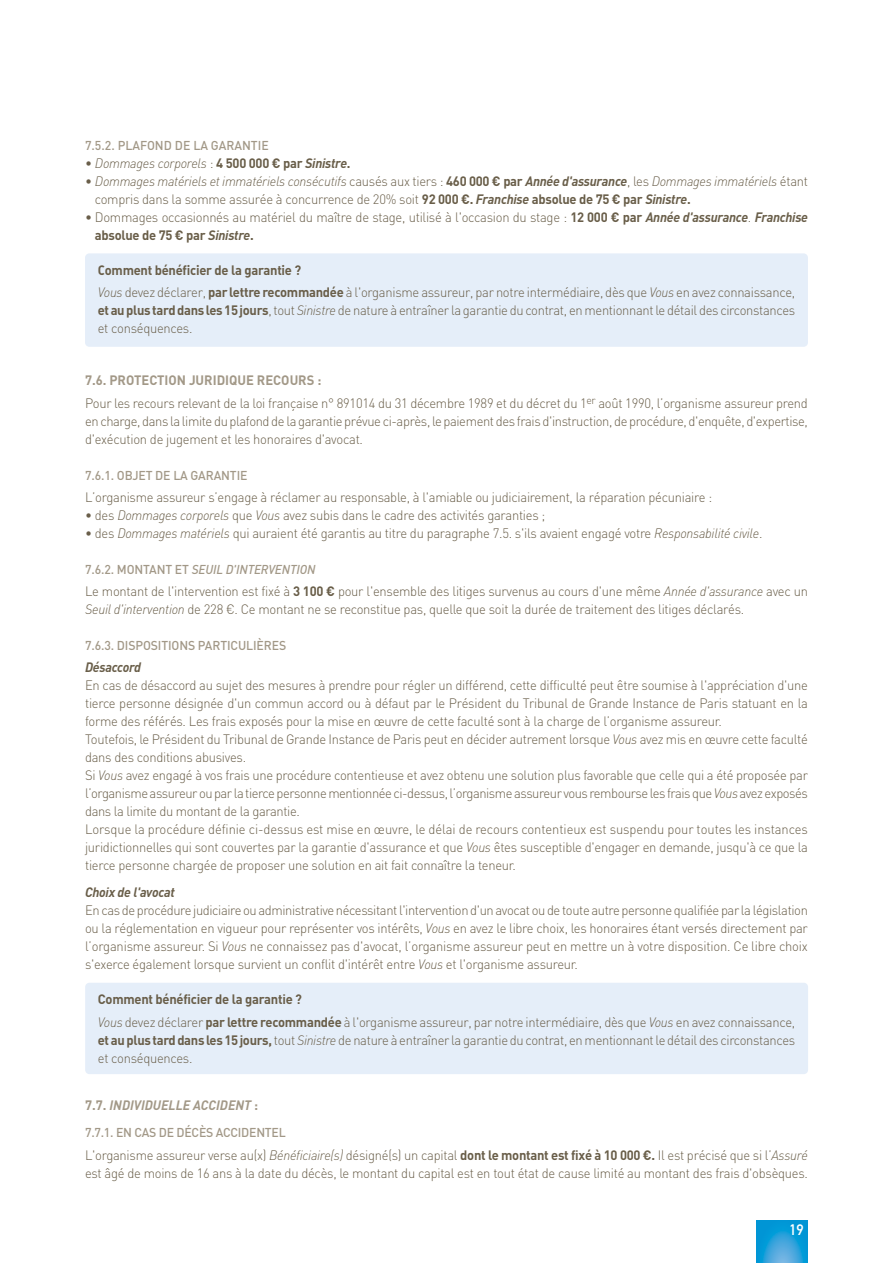
<style>
.page{position:relative;width:893px;height:1263px;background:#fff}
.page>*{position:absolute;margin:0;border:0;box-sizing:border-box;transform-origin:0 0}
.t1{font:15px "DIN Mittelschrift";color:#fff}
.t2{font:300 13.5px/18px "DIN";letter-spacing:-.02em;color:#695e49;scale:.96 1}
.t3{font:italic 300 13.5px "DIN";letter-spacing:-.02em;color:#695e49;scale:.96 1}
.t4{font:13.5px "DIN Bold Alternate";letter-spacing:-.02em;color:#695e49;scale:.96 1}
.t5{font:italic 700 13.5px "DIN";color:#a29887;scale:.96 1}
.t6{font:italic 700 13.5px "DIN";letter-spacing:-.02em;color:#695e49;scale:.96 1}
.t7{font:500 12.75px "DIN";letter-spacing:-.01em;color:#a29887;scale:.96 1}
.t8{font:italic 500 12.75px "DIN";letter-spacing:-.01em;color:#a29887;scale:.96 1}
.s1{font-style:normal}
.s2{font-weight:700;font-style:normal}
.s3{font-weight:700}
.s4{font-style:italic}
.s5{font-weight:700;font-style:italic}
.s6{font-weight:700;color:#a29887}
</style>
<div class="page">
<div style="left:85px;top:983px;width:723px;height:91px;background:#e5eef9;border-radius:4px"></div>
<div style="left:85px;top:253px;width:723px;height:94px;background:#e5eef9;border-radius:4px"></div>
<svg style="left:757px;top:1220px;width:51px;height:43px;background:#1d9ed9"></svg>
<p class="t7" style="left:85px;top:141px;width:193px">7.5.2. PLAFOND DE LA GARANTIE</p>
<p class="t3" style="left:85px;top:158px;width:278px"><span class="s1">•</span> Dommages corporels <span class="s1">:</span> <span class="s2">4 500 000 € par</span> <span class="s3">Sinistre</span><span class="s2">.</span></p>
<p class="t2" style="left:95px;top:174px;width:744px;text-indent:-10px">• <span class="s4">Dommages matériels et immatériels consécutifs</span> causés aux tiers : <span class="s3">460 000 € par</span> <span class="s5">Année d'assurance</span>, les <span class="s4">Dommages immatériels</span> étant compris dans la somme assurée à concurrence de 20% soit <span class="s3">92 000 €.</span> <span class="s5">Franchise</span> <span class="s3">absolue de 75 € par</span> <span class="s5">Sinistre</span><span class="s3">.</span></p>
<p class="t2" style="left:95px;top:210px;width:744px;text-indent:-10px">• Dommages occasionnés au matériel du maître de stage, utilisé à l'occasion du stage : <span class="s3">12 000 € par</span> <span class="s5">Année d'assurance</span>. <span class="s5">Franchise </span><span class="s3">absolue de 75 € par</span> <span class="s5">Sinistre</span><span class="s3">.</span></p>
<p class="t4" style="left:98px;top:265px;width:213px">Comment bénéficier de la garantie ?</p>
<p class="t2" style="left:98px;top:285px;width:728px;text-align:justify"><span class="s4">Vous</span> devez déclarer, <span class="s3">par lettre recommandée</span> à l'organisme assureur, par notre intermédiaire, dès que <span class="s4">Vous</span> en avez connaissance, <span class="s3">et au plus tard dans les 15 jours</span>, tout <span class="s4">Sinistre</span> de nature à entraîner la garantie du contrat, en mentionnant le détail des circonstances et conséquences.</p>
<p class="t2" style="left:85px;top:371px;width:754px;line-height:22.2px"><span class="s6">7.6. PROTECTION JURIDIQUE RECOURS :<br></span>Pour les recours relevant de la loi française n° 891014 du 31 décembre 1989 et du décret du 1<sup>er</sup> août 1990, l’organisme assureur prend</p>
<p class="t2" style="left:85px;top:413px;width:754px">en charge, dans la limite du plafond de la garantie prévue ci-après, le paiement des frais d'instruction, de procédure, d'enquête, d'expertise, d'exécution de jugement et les honoraires d'avocat.</p>
<p class="t7" style="left:85px;top:470px;width:171px">7.6.1. OBJET DE LA GARANTIE</p>
<p class="t2" style="left:85px;top:490px;width:655px">L’organisme assureur s’engage à réclamer au responsable, à l'amiable ou judiciairement, la réparation pécuniaire :</p>
<p class="t2" style="left:85px;top:508px;width:481px">• des <span class="s4">Dommages corporels</span> que <span class="s4">Vous</span> avez subis dans le cadre des activités garanties ;</p>
<p class="t2" style="left:85px;top:526px;width:707px">• des <span class="s4">Dommages matériels</span> qui auraient été garantis au titre du paragraphe 7.5. s'ils avaient engagé votre <span class="s4">Responsabilité civile</span>.</p>
<p class="t8" style="left:85px;top:565px;width:242px"><span class="s1">7.6.2. MONTANT ET</span> SEUIL D'INTERVENTION</p>
<p class="t2" style="left:85px;top:584px;width:754px">Le montant de l'intervention est fixé à <span class="s3">3 100 €</span> pour l'ensemble des litiges survenus au cours d'une même <span class="s4">Année d'assurance</span> avec un<br><span class="s4">Seuil d'intervention</span> de 228 €. Ce montant ne se reconstitue pas, quelle que soit la durée de traitement des litiges déclarés.</p>
<p class="t7" style="left:85px;top:641px;width:211px">7.6.3. DISPOSITIONS PARTICULIÈRES</p>
<p class="t6" style="left:85px;top:663px;width:60px">Désaccord</p>
<p class="t2" style="left:85px;top:678px;width:754px">En cas de désaccord au sujet des mesures à prendre pour régler un différend, cette difficulté peut être soumise à l'appréciation d'une tierce personne désignée d'un commun accord ou à défaut par le Président du Tribunal de Grande Instance de Paris statuant en la forme des référés. Les frais exposés pour la mise en œuvre de cette faculté sont à la charge de l’organisme assureur.<br>Toutefois, le Président du Tribunal de Grande Instance de Paris peut en décider autrement lorsque <span class="s4">Vous</span> avez mis en œuvre cette faculté dans des conditions abusives.<br>Si <span class="s4">Vous</span> avez engagé à vos frais une procédure contentieuse et avez obtenu une solution plus favorable que celle qui a été proposée par l’organisme assureur ou par la tierce personne mentionnée ci-dessus, l’organisme assureur vous rembourse les frais que <span class="s4">Vous</span>avez exposés dans la limite du montant de la garantie.<br>Lorsque la procédure définie ci-dessus est mise en œuvre, le délai de recours contentieux est suspendu pour toutes les instances juridictionnelles qui sont couvertes par la garantie d'assurance et que <span class="s4">Vous</span> êtes susceptible d'engager en demande, jusqu'à ce que la tierce personne chargée de proposer une solution en ait fait connaître la teneur.</p>
<p class="t6" style="left:85px;top:888px;width:95px">Choix de l'avocat</p>
<p class="t2" style="left:85px;top:903px;width:754px;text-align:justify">En cas de procédure judiciaire ou administrative nécessitant l'intervention d'un avocat ou de toute autre personne qualifiée par la législation ou la réglementation en vigueur pour représenter vos intérêts, <span class="s4">Vous</span> en avez le libre choix, les honoraires étant versés directement par l’organisme assureur. Si <span class="s4">Vous</span> ne connaissez pas d'avocat, l’organisme assureur peut en mettre un à votre disposition. Ce libre choix s'exerce également lorsque survient un conflit d'intérêt entre <span class="s4">Vous</span> et l'organisme assureur.</p>
<p class="t2" style="left:98px;top:990px;width:728px;line-height:22.2px"><span class="s3">Comment bénéficier de la garantie ?<br></span><span class="s4">Vous</span> devez déclarer <span class="s3">par lettre recommandée</span> à l'organisme assureur, par notre intermédiaire, dès que <span class="s4">Vous</span> en avez connaissance,</p>
<p class="t2" style="left:98px;top:1032px;width:728px"><span class="s3">et au plus tard dans les 15 jours,</span> tout <span class="s4">Sinistre</span> de nature à entraîner la garantie du contrat, en mentionnant le détail des circonstances et conséquences.</p>
<p class="t5" style="left:85px;top:1101px;width:182px"><span class="s1">7.7.</span> INDIVIDUELLE ACCIDENT <span class="s1">:</span></p>
<p class="t7" style="left:85px;top:1128px;width:210px">7.7.1. EN CAS DE DÉCÈS ACCIDENTEL</p>
<p class="t2" style="left:85px;top:1147px;width:754px">L'organisme assureur verse au(x) <span class="s4">Bénéficiaire(s)</span> désigné(s) un capital <span class="s3">dont le montant est fixé à 10 000 €.</span> Il est précisé que si l’<span class="s4">Assuré </span>est âgé de moins de 16 ans à la date du décès, le montant du capital est en tout état de cause limité au montant des frais d'obsèques.</p>
<p class="t1" style="left:789px;top:1225px;width:16px">19</p>
</div>
